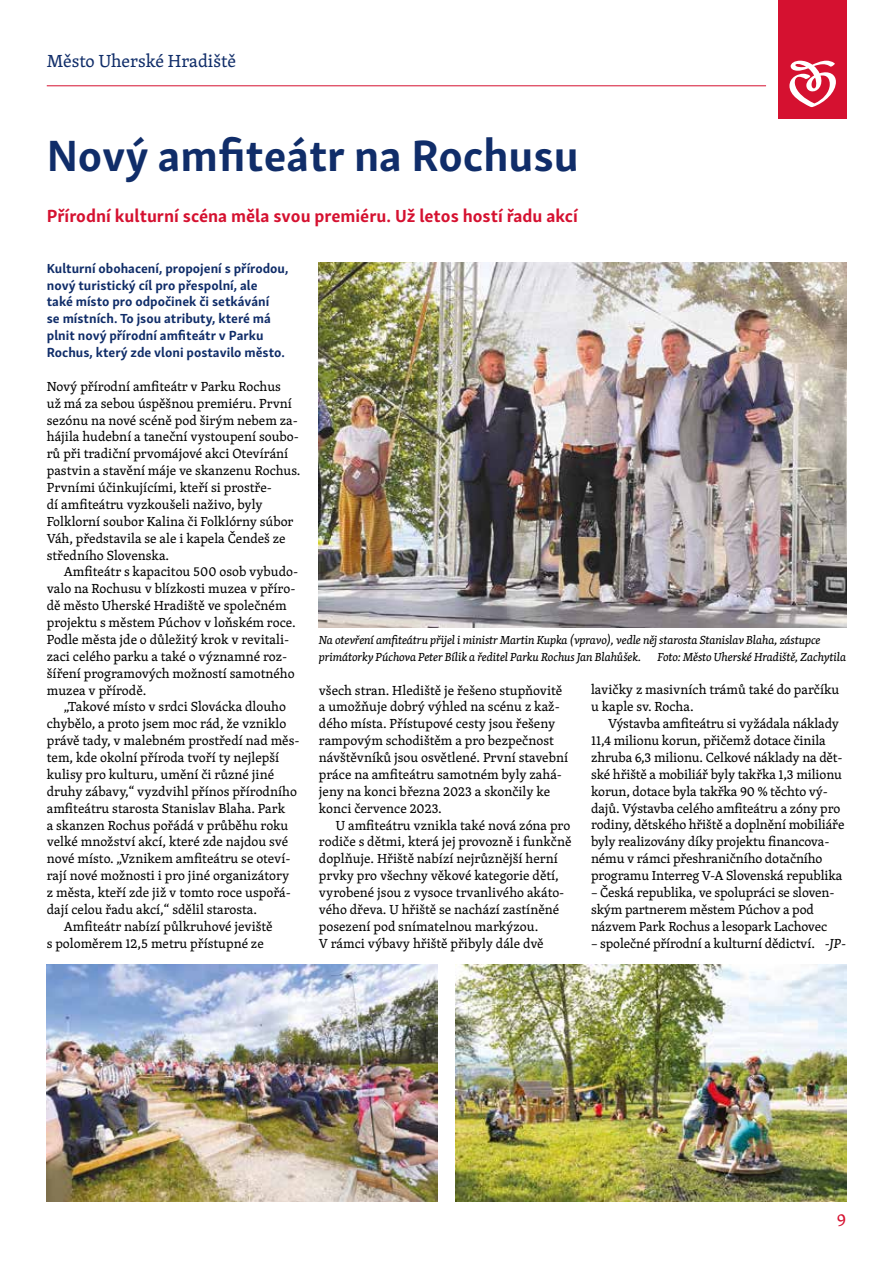
<style>
.page{position:relative;width:893px;height:1263px;background:#fff}
.page>*{position:absolute;margin:0;border:0;box-sizing:border-box;transform-origin:0 0}
.t1{font:700 45px "Skolar Sans Latn";color:#102d69}
.t2{font:700 18px "Skolar Sans Latn";color:#d51130}
.t3{font:18px "Skolar Latin";color:#102d69}
.t4{font:18px "Skolar Latin";color:#d51130}
.t5{font:13.5px/16.8px "Skolar Latin";color:#000}
.t6{font:700 13.5px/16.8px "Skolar Sans Latn";color:#102d69}
.t7{font:italic 12px/17px "Skolar Latin";letter-spacing:-.01em;color:#000}
.s1{font-style:italic}
</style>
<div class="page">
<hr style="left:47px;top:86px;width:719px;height:1px;background:#d51130">
<div style="left:778px;top:0;width:68px;height:119px;background:#d51130"></div>
<svg style="left:789px;top:61px;width:47px;height:46px"></svg>
<img style="left:47px;top:965px;width:391px;height:236px">
<img style="left:319px;top:262px;width:527px;height:365px">
<img style="left:455px;top:965px;width:391px;height:236px">
<h2 class="t3" style="left:47px;top:47px;width:191px">Město Uherské Hradiště</h2>
<h1 class="t1" style="left:47px;top:119px;width:534px">Nový amfiteátr na Rochusu</h1>
<h2 class="t2" style="left:47px;top:201px;width:532px">Přírodní kulturní scéna měla svou premiéru. Už letos hostí řadu akcí</h2>
<p class="t6" style="left:47px;top:258px;width:243px">Kulturní obohacení, propojení s přírodou, nový turistický cíl pro přespolní, ale<br>také místo pro odpočinek či setkávání<br>se místních. To jsou atributy, které má plnit nový přírodní amfiteátr v Parku Rochus, který zde vloni postavilo město.</p>
<p class="t5" style="left:47px;top:377px;width:255px">Nový přírodní amfiteátr v Parku Rochus<br>už má za sebou úspěšnou premiéru. První sezónu na nové scéně pod širým nebem za&shy;hájila hudební a taneční vystoupení soubo&shy;rů při tradiční prvomájové akci Otevírání pastvin a stavění máje ve skanzenu Rochus.<br>Prvními účinkujícími, kteří si prostře-<br>dí amfiteátru vyzkoušeli naživo, byly Folklorní soubor Kalina či Folklórny súbor Váh, představila se ale i kapela Čendeš ze středního Slovenska.</p>
<p class="t5" style="left:47px;top:563px;width:253px;text-indent:17px">Amfiteátr s kapacitou 500 osob vybudo&shy;valo na Rochusu v blízkosti muzea v příro&shy;dě město Uherské Hradiště ve společném projektu s městem Púchov v loňském roce.<br>Podle města jde o důležitý krok v revitali&shy;zaci celého parku a také o významné roz&shy;šíření programových možností samotného muzea v přírodě.</p>
<p class="t5" style="left:64px;top:698px;width:224px">„Takové místo v srdci Slovácka dlouho</p>
<p class="t5" style="left:47px;top:715px;width:241px">chybělo, a proto jsem moc rád, že vzniklo</p>
<p class="t5" style="left:47px;top:732px;width:254px">právě tady, v malebném prostředí nad měs-</p>
<p class="t5" style="left:47px;top:749px;width:234px">tem, kde okolní příroda tvoří ty nejlepší</p>
<p class="t5" style="left:47px;top:766px;width:229px">kulisy pro kulturu, umění či různé jiné</p>
<p class="t5" style="left:47px;top:782px;width:252px">druhy zábavy,“ vyzdvihl přínos přírodního</p>
<p class="t5" style="left:47px;top:799px;width:240px">amfiteátru starosta Stanislav Blaha. Park</p>
<p class="t5" style="left:47px;top:816px;width:243px">a skanzen Rochus pořádá v průběhu roku</p>
<p class="t5" style="left:47px;top:833px;width:243px">velké množství akcí, které zde najdou své</p>
<p class="t5" style="left:47px;top:850px;width:245px">nové místo. „Vznikem amfiteátru se oteví-</p>
<p class="t5" style="left:47px;top:867px;width:244px">rají nové možnosti i pro jiné organizátory</p>
<p class="t5" style="left:47px;top:884px;width:246px">z města, kteří zde již v tomto roce uspořá-</p>
<p class="t5" style="left:47px;top:901px;width:212px">dají celou řadu akcí,“ sdělil starosta.</p>
<p class="t5" style="left:64px;top:917px;width:210px">Amfiteátr nabízí půlkruhové jeviště</p>
<p class="t5" style="left:47px;top:934px;width:219px">s poloměrem 12,5 metru přístupné ze</p>
<p class="t7" style="left:319px;top:631px;width:503px">Na otevření amfiteátru přijel i ministr Martin Kupka (vpravo), vedle něj starosta Stanislav Blaha, zástupce primátorky Púchova Peter Bílik a ředitel Parku Rochus Jan Blahůšek.</p>
<p class="t7" style="left:658px;top:648px;width:190px">Foto: Město Uherské Hradiště, Zachytila</p>
<p class="t5" style="left:319px;top:681px;width:251px">všech stran. Hlediště je řešeno stupňovitě a umožňuje dobrý výhled na scénu z kaž&shy;dého místa. Přístupové cesty jsou řešeny rampovým schodištěm a pro bezpečnost návštěvníků jsou osvětlené. První stavební práce na amfiteátru samotném byly zahá&shy;jeny na konci března 2023 a skončily ke konci července 2023.</p>
<p class="t5" style="left:319px;top:816px;width:254px;text-indent:17px">U amfiteátru vznikla také nová zóna pro rodiče s dětmi, která jej provozně i funkčně doplňuje. Hřiště nabízí nejrůznější herní prvky pro všechny věkové kategorie dětí, vyrobené jsou z vysoce trvanlivého akáto&shy;vého dřeva. U hřiště se nachází zastíněné posezení pod snímatelnou markýzou.<br>V rámci výbavy hřiště přibyly dále dvě</p>
<p class="t5" style="left:591px;top:681px;width:250px">lavičky z masivních trámů také do parčíku u kaple sv. Rocha.</p>
<p class="t5" style="left:591px;top:715px;width:255px;text-indent:17px">Výstavba amfiteátru si vyžádala náklady 11,4 milionu korun, přičemž dotace činila zhruba 6,3 milionu. Celkové náklady na dět&shy;ské hřiště a mobiliář byly takřka 1,3 milionu korun, dotace byla takřka 90 % těchto vý&shy;dajů. Výstavba celého amfiteátru a zóny pro rodiny, dětského hřiště a doplnění mobiliáře byly realizovány díky projektu financova&shy;nému v rámci přeshraničního dotačního programu Interreg V-A Slovenská republika</p>
<p class="t5" style="left:591px;top:884px;width:245px">– Česká republika, ve spolupráci se sloven&shy;ským partnerem městem Púchov a pod názvem Park Rochus a lesopark Lachovec</p>
<p class="t5" style="left:591px;top:934px;width:257px">– společné přírodní a kulturní dědictví. <span class="s1">-JP-</span></p>
<h2 class="t4" style="left:837px;top:1206px;width:11px">9</h2>
</div>
